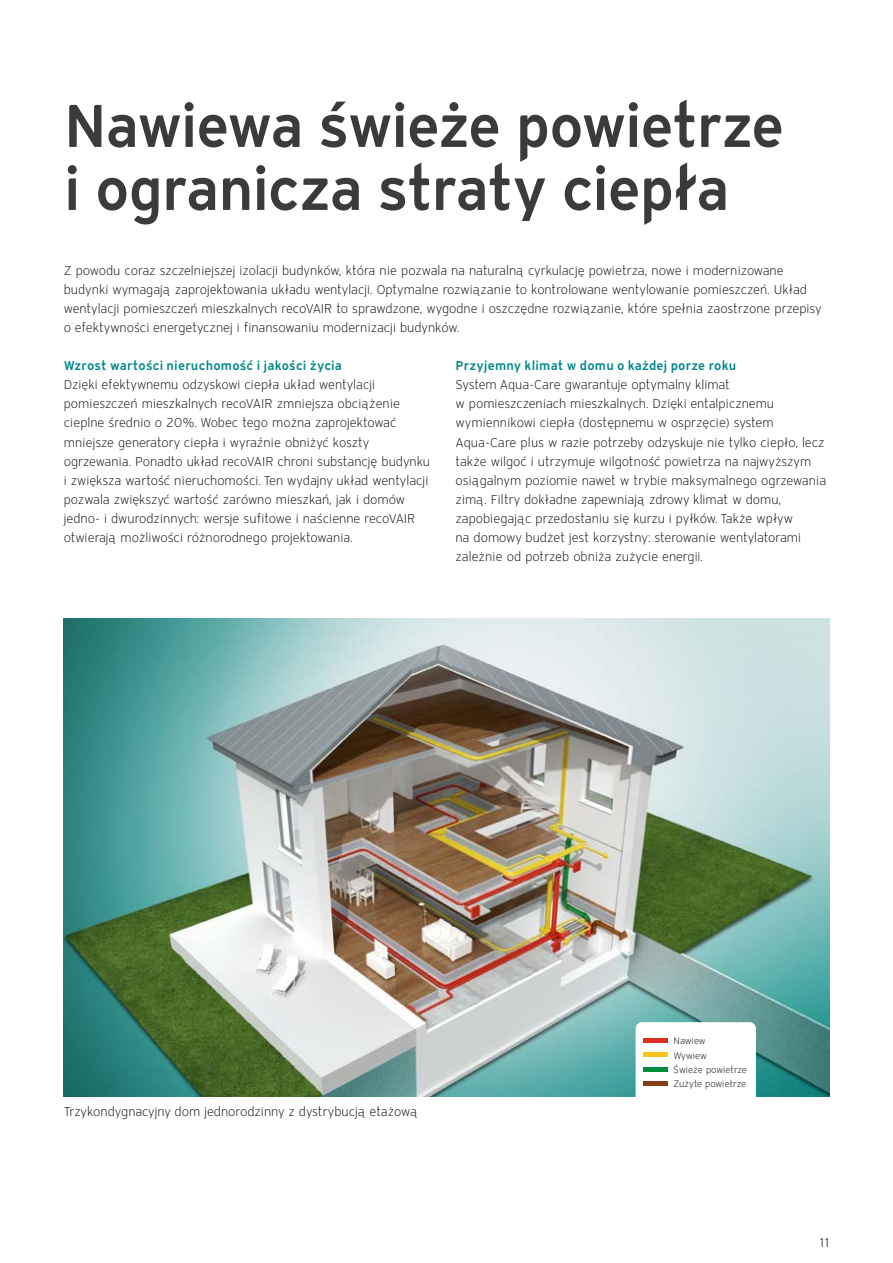
<style>
.page{position:relative;width:893px;height:1263px;background:#fff}
.page>*{position:absolute;margin:0;border:0;box-sizing:border-box;transform-origin:0 0}
.t1{font:600 60px/63px "Vaillant 16";letter-spacing:-.025em;color:#3b3b3a}
.t2{font:300 12.75px/19.2px "Vaillant 16";color:#000}
.t3{font:600 12.75px "Vaillant 16";letter-spacing:.015em;color:#008889}
.t4{font:300 9.3px/14.1px "Vaillant 16";letter-spacing:-.005em;color:#000}
</style>
<div class="page">
<img style="left:64px;top:618px;width:765px;height:479px">
<div style="left:636px;top:1022px;width:120px;height:96px;background:#fff;border-radius:6px"></div>
<hr style="left:643px;top:1039px;width:25px;height:4px;background:#dc2f22">
<hr style="left:643px;top:1053px;width:25px;height:4px;background:#fac518">
<hr style="left:643px;top:1067px;width:25px;height:4px;background:#008c41">
<hr style="left:643px;top:1081px;width:25px;height:4px;background:#863f13">
<h1 class="t1" style="left:64px;top:92px;width:722px">Nawiewa świeże powietrze i ogranicza straty ciepła</h1>
<p class="t2" style="left:64px;top:260px;width:759px">Z powodu coraz szczelniejszej izolacji budynków, która nie pozwala na naturalną cyrkulację powietrza, nowe i modernizowane budynki wymagają zaprojektowania układu wentylacji. Optymalne rozwiązanie to kontrolowane wentylowanie pomieszczeń. Układ wentylacji pomieszczeń mieszkalnych recoVAIR to sprawdzone, wygodne i oszczędne rozwiązanie, które spełnia zaostrzone przepisy o efektywności energetycznej i finansowaniu modernizacji budynków.</p>
<p class="t3" style="left:64px;top:357px;width:280px">Wzrost wartości nieruchomość i jakości życia</p>
<p class="t2" style="left:64px;top:375px;width:368px">Dzięki efektywnemu odzyskowi ciepła układ wentylacji pomieszczeń mieszkalnych recoVAIR zmniejsza obciążenie cieplne średnio o 20%. Wobec tego można zaprojektować mniejsze generatory ciepła i wyraźnie obniżyć koszty ogrzewania. Ponadto układ recoVAIR chroni substancję budynku i zwiększa wartość nieruchomości. Ten wydajny układ wentylacji pozwala zwiększyć wartość zarówno mieszkań, jak i domów jedno- i dwurodzinnych: wersje sufitowe i naścienne recoVAIR otwierają możliwości różnorodnego projektowania.</p>
<p class="t3" style="left:456px;top:357px;width:282px">Przyjemny klimat w domu o każdej porze roku</p>
<p class="t2" style="left:456px;top:375px;width:372px">System Aqua-Care gwarantuje optymalny klimat<br>w pomieszczeniach mieszkalnych. Dzięki entalpicznemu wymiennikowi ciepła (dostępnemu w osprzęcie) system Aqua-Care plus w razie potrzeby odzyskuje nie tylko ciepło, lecz także wilgoć i utrzymuje wilgotność powietrza na najwyższym osiągalnym poziomie nawet w trybie maksymalnego ogrzewania zimą. Filtry dokładne zapewniają zdrowy klimat w domu, zapobiegając przedostaniu się kurzu i pyłków. Także wpływ<br>na domowy budżet jest korzystny: sterowanie wentylatorami zależnie od potrzeb obniża zużycie energii.</p>
<p class="t2" style="left:64px;top:1102px;width:356px">Trzykondygnacyjny dom jednorodzinny z dystrybucją etażową</p>
<p class="t4" style="left:674px;top:1034px;width:75px">Nawiew<br>Wywiew<br>Świeże powietrze<br>Zużyte powietrze</p>
<p class="t2" style="left:820px;top:1232px;width:11px">11</p>
</div>
